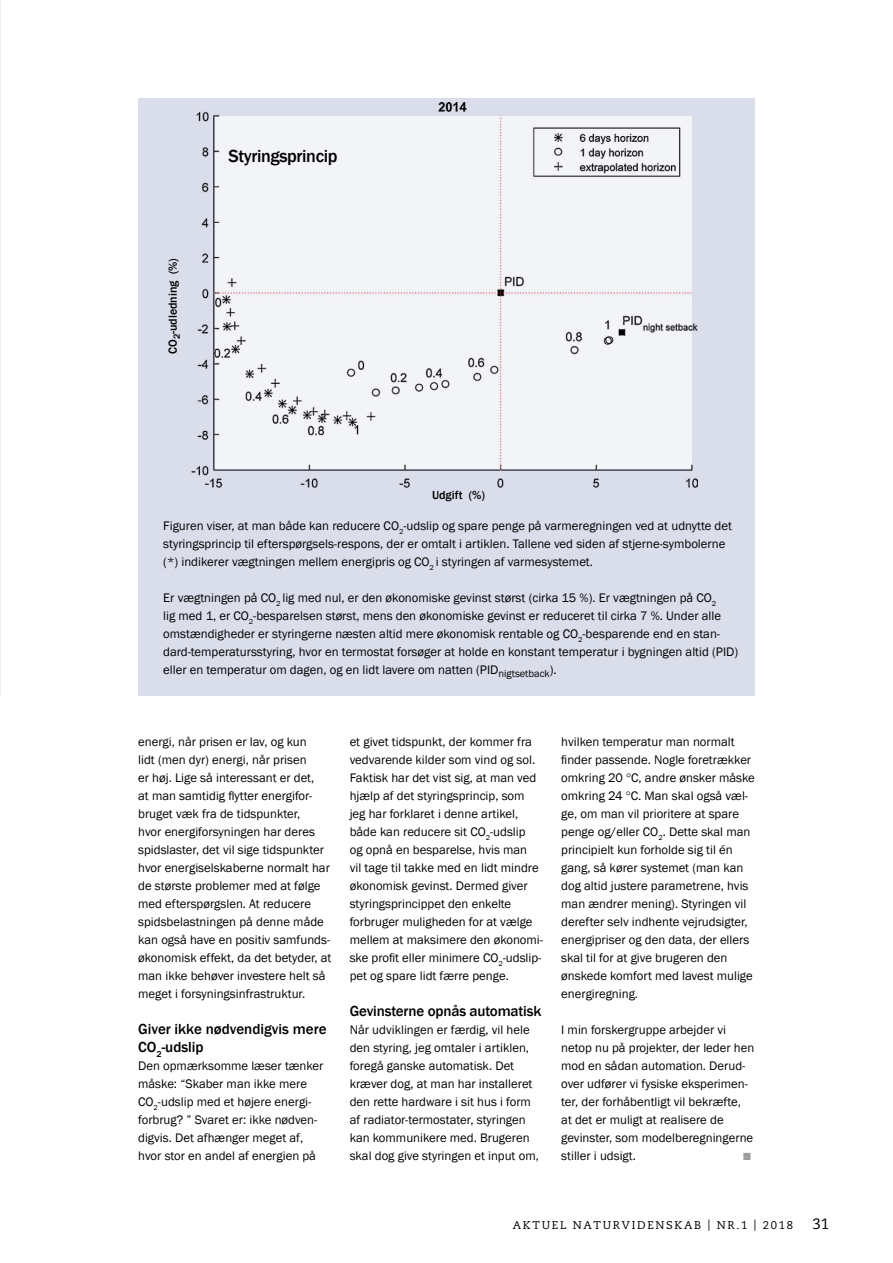
<style>
.page{position:relative;width:893px;height:1263px;background:#fff}
.page>*{position:absolute;margin:0;border:0;box-sizing:border-box;transform-origin:0 0}
.t1{font:500 18px "Franklin Gothic";letter-spacing:-.02em;color:#000}
.t2{font:500 15px/18px "Franklin Gothic";letter-spacing:-.01em;color:#000}
.t3{font:15px "Caecilia";color:#000}
.t4{font:12.75px/18px "Franklin Gothic";color:#000}
.t5{font:12.3px "Wingdings";color:#9d9d9c}
.t6{font:500 12px "Franklin Gothic";color:#000}
.t7{font:11.25px "Caecilia";letter-spacing:.15em;color:#000}
.s1{font-family:"Times New Roman"}
</style>
<div class="page">
<div style="left:138px;top:98px;width:617px;height:597px;background:#daddea"></div>
<img style="left:191px;top:102px;width:506px;height:387px">
<p class="t6" style="left:165px;top:354px;width:97px;rotate:-90deg">CO<sub>2</sub>-udledning (%)</p>
<h1 class="t1" style="left:229px;top:145px;width:110px">Styringsprincip</h1>
<p class="t6" style="left:432px;top:487px;width:54px">Udgift (%)</p>
<p class="t4" style="left:163px;top:517px;width:570px">Figuren viser, at man både kan reducere CO<sub>2</sub>-udslip og spare penge på varmeregningen ved at udnytte det styringsprincip til efterspørgsels-respons, der er omtalt i artiklen. Tallene ved siden af stjerne-symbolerne (*) indikerer vægtningen mellem energipris og CO<sub>2</sub> i styringen af varmesystemet.</p>
<p class="t4" style="left:163px;top:589px;width:576px">Er vægtningen på CO<sub>2</sub> lig med nul, er den økonomiske gevinst størst (cirka 15 %). Er vægtningen på CO<sub>2<br></sub>lig med 1, er CO<sub>2</sub>-besparelsen størst, mens den økonomiske gevinst er reduceret til cirka 7 %. Under alle omstændigheder er styringerne næsten altid mere økonomisk rentable og CO<sub>2</sub>-besparende end en stan&shy;dard-temperatursstyring, hvor en termostat forsøger at holde en konstant temperatur i bygningen altid (PID) eller en temperatur om dagen, og en lidt lavere om natten (PID<sub>nigtsetback</sub>).</p>
<p class="t4" style="left:138px;top:733px;width:195px">energi, når prisen er lav, og kun<br>lidt (men dyr) energi, når prisen<br>er høj. Lige så interessant er det,<br>at man samtidig flytter energifor&shy;bruget væk fra de tidspunkter,<br>hvor energiforsyningen har deres spidslaster, det vil sige tidspunkter hvor energiselskaberne normalt har de største problemer med at følge med efterspørgslen. At reducere spidsbelastningen på denne måde kan også have en positiv samfunds&shy;økonomisk effekt, da det betyder, at man ikke behøver investere helt så meget i forsyningsinfrastruktur.</p>
<p class="t2" style="left:138px;top:1020px;width:190px">Giver ikke nødvendigvis mere<br>CO<sub>2</sub>-udslip</p>
<p class="t4" style="left:138px;top:1057px;width:187px">Den opmærksomme læser tænker måske: “Skaber man ikke mere<br>CO<sub>2</sub>-udslip med et højere energi&shy;forbrug? ” Svaret er: ikke nødven&shy;digvis. Det afhænger meget af, hvor stor en andel af energien på</p>
<p class="t4" style="left:350px;top:733px;width:195px">et givet tidspunkt, der kommer fra vedvarende kilder som vind og sol.<br>Faktisk har det vist sig, at man ved hjælp af det styringsprincip, som jeg har forklaret i denne artikel, både kan reducere sit CO<sub>2</sub>-udslip<br>og opnå en besparelse, hvis man<br>vil tage til takke med en lidt mindre økonomisk gevinst. Dermed giver styringsprincippet den enkelte forbruger muligheden for at vælge mellem at maksimere den økonomi&shy;ske profit eller minimere CO<sub>2</sub>-udslip&shy;pet og spare lidt færre penge.</p>
<p class="t2" style="left:350px;top:1002px;width:193px">Gevinsterne opnås automatisk</p>
<p class="t4" style="left:350px;top:1021px;width:191px">Når udviklingen er færdig, vil hele den styring, jeg omtaler i artiklen, foregå ganske automatisk. Det kræver dog, at man har installeret den rette hardware i sit hus i form af radiator-termostater, styringen kan kommunikere med. Brugeren skal dog give styringen et input om,</p>
<p class="t4" style="left:561px;top:733px;width:195px">hvilken temperatur man normalt finder passende. Nogle foretrækker omkring 20 <span class="s1">°</span>C, andre ønsker måske omkring 24 <span class="s1">°</span>C. Man skal også væl&shy;ge, om man vil prioritere at spare penge og/eller CO<sub>2</sub>. Dette skal man principielt kun forholde sig til én gang, så kører systemet (man kan dog altid justere parametrene, hvis man ændrer mening). Styringen vil derefter selv indhente vejrudsigter, energipriser og den data, der ellers skal til for at give brugeren den ønskede komfort med lavest mulige energiregning.</p>
<p class="t4" style="left:561px;top:1021px;width:194px">I min forskergruppe arbejder vi netop nu på projekter, der leder hen mod en sådan automation. Derud&shy;over udfører vi fysiske eksperimen&shy;ter, der forhåbentligt vil bekræfte, at det er muligt at realisere de gevinster, som modelberegningerne stiller i udsigt.</p>
<p class="t5" style="left:743px;top:1150px;width:11px">■</p>
<p class="t7" style="left:513px;top:1218px;width:282px">AKTUEL NATURVIDENSKAB | NR.1 | 2018</p>
<p class="t3" style="left:812px;top:1215px;width:18px">31</p>
</div>
